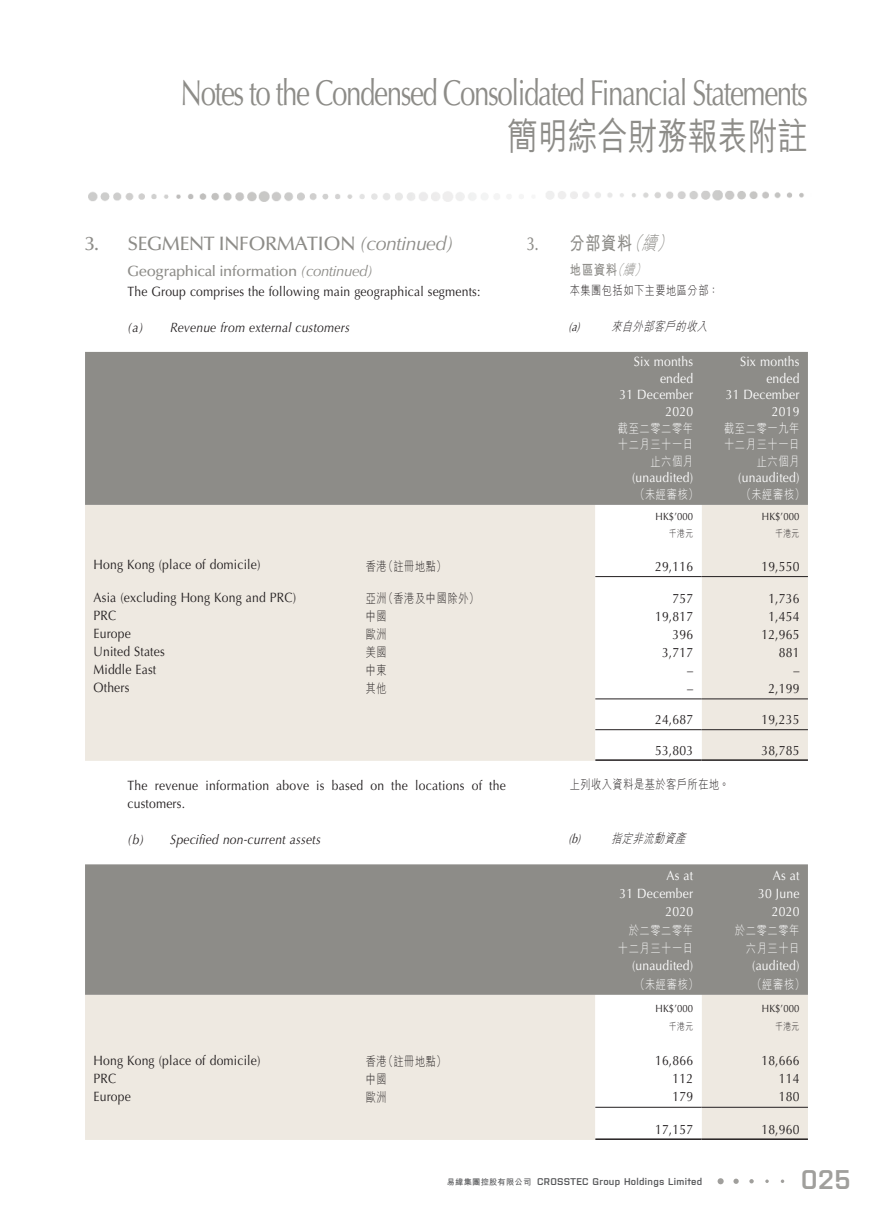
<style>
.page{position:relative;width:893px;height:1212px;background:#fff}
.page>*{position:absolute;margin:0;border:0;box-sizing:border-box;transform-origin:0 0}
.t1{font:500 37.5px "M Hei HK";color:#8d8c88;scale:.8 1}
.t2{font:36px "Optima LT Std";letter-spacing:-.05em;color:#8d8c88;scale:.77 1}
.t3{font:600 27px "Purista";color:#a09f9c}
._01_H1{font:500 19.5px "Optima LT Std";letter-spacing:-.025em;color:#8d8c88}
._001_H1_C{font:700 18.75px "M Hei HK";color:#8d8c88;scale:.8 1}
._02_H2{font:500 15px "Optima LT Std";letter-spacing:-.025em;color:#8d8c88}
._002_H2_C{font:700 14.25px "M Hei HK";color:#8d8c88;scale:.8 1}
._50_Table_txt{font:13.5px "Optima LT Std";letter-spacing:.015em;color:#231f20;scale:.9 1}
._50_Table_txt-2{font:13.5px "Optima LT Std";letter-spacing:.015em;color:#fff;scale:.9 1}
._00_txt{font:13.5px/18px "Optima LT Std";letter-spacing:.015em;color:#231f20;scale:.9 1}
._03_H3{font:italic 13.5px "Optima LT Std";letter-spacing:.015em;color:#231f20;scale:.9 1}
._50_Table_txt-3{font:300 12.75px "M Hei HK";letter-spacing:.065em;color:#fff;scale:.8 1}
._50_Table_txt-4{font:300 12.75px "M Hei HK";letter-spacing:.065em;color:#231f20;scale:.8 1}
._000_txt_C{font:300 12.75px "M Hei HK";letter-spacing:.05em;color:#231f20;scale:.8 1}
._003_H3_C{font:italic 300 12.75px "M Hei HK";color:#231f20;scale:.8 1}
._50_Table_txt-5{font:10.5px "Optima LT Std";letter-spacing:.015em;color:#231f20;scale:.9 1}
.t4{font:600 9.75px "Purista";letter-spacing:.03em;color:#57585a}
._50_Table_txt-6{font:300 9.75px "M Hei HK";letter-spacing:.065em;color:#231f20;scale:.8 1}
.s1{font-weight:400;font-style:italic}
.s2{font-family:"Optima LT Std";font-weight:500}
.s3{font-weight:300;font-style:italic}
.s4{font-family:"Optima LT Std";font-weight:400}
.s5{font-family:"M Hei HK";font-weight:700;font-size:8.25px}
</style>
<div class="page">
<svg style="left:718px;top:1178px;width:6px;height:6px"></svg>
<svg style="left:733px;top:1178px;width:6px;height:6px"></svg>
<svg style="left:749px;top:1179px;width:5px;height:4px"></svg>
<svg style="left:765px;top:1179px;width:4px;height:4px"></svg>
<svg style="left:781px;top:1179px;width:3px;height:4px"></svg>
<img style="left:88px;top:190px;width:716px;height:12px">
<div style="left:85px;top:352px;width:723px;height:153px;background:#8d8c88"></div>
<div style="left:85px;top:505px;width:723px;height:256px;background:#eee9e1"></div>
<svg style="left:595px;top:505px;width:107px;height:254px"></svg>
<hr style="left:595px;top:576px;width:107px;height:1px;background:#231f20">
<hr style="left:702px;top:576px;width:106px;height:1px;background:#231f20">
<hr style="left:595px;top:698px;width:107px;height:1px;background:#231f20">
<hr style="left:702px;top:698px;width:106px;height:1px;background:#231f20">
<hr style="left:595px;top:729px;width:107px;height:1px;background:#231f20">
<hr style="left:702px;top:729px;width:106px;height:1px;background:#231f20">
<hr style="left:595px;top:759px;width:107px;height:2px;background:#231f20">
<hr style="left:702px;top:759px;width:106px;height:2px;background:#231f20">
<div style="left:85px;top:864px;width:723px;height:131px;background:#8d8c88"></div>
<div style="left:85px;top:995px;width:723px;height:145px;background:#eee9e1"></div>
<svg style="left:595px;top:995px;width:107px;height:143px"></svg>
<hr style="left:595px;top:1107px;width:107px;height:1px;background:#231f20">
<hr style="left:702px;top:1107px;width:106px;height:1px;background:#231f20">
<hr style="left:595px;top:1138px;width:107px;height:2px;background:#231f20">
<hr style="left:702px;top:1138px;width:106px;height:2px;background:#231f20">
<h2 class="t2" style="left:180px;top:72px;width:816px">Notes to the Condensed Consolidated Financial Statements</h2>
<h1 class="t1" style="left:508px;top:109px;width:376px">簡明綜合財務報表附註</h1>
<p class="_01_H1" style="left:85px;top:233px;width:370px">3. SEGMENT INFORMATION <span class="s1">(continued)</span></p>
<p class="_02_H2" style="left:128px;top:262px;width:247px">Geographical information <span class="s1">(continued)</span></p>
<p class="_00_txt" style="left:128px;top:282px;width:394px">The Group comprises the following main geographical segments:</p>
<p class="_03_H3" style="left:128px;top:319px;width:248px">(a) Revenue from external customers</p>
<p class="_001_H1_C" style="left:527px;top:229px;width:190px"><span class="s2">3.</span> 分部資料<span class="s3">（續）</span></p>
<p class="_002_H2_C" style="left:570px;top:260px;width:103px">地區資料<span class="s3">（續）</span></p>
<p class="_000_txt_C" style="left:570px;top:281px;width:188px">本集團包括如下主要地區分部：</p>
<p class="_003_H3_C" style="left:568px;top:317px;width:180px"><span class="s4">(a)</span> 來自外部客戶的收入</p>
<p class="_50_Table_txt-2" style="left:634px;top:354px;width:67px">Six months</p>
<p class="_50_Table_txt-2" style="left:660px;top:370px;width:38px">ended</p>
<p class="_50_Table_txt-2" style="left:619px;top:387px;width:83px">31 December</p>
<p class="_50_Table_txt-2" style="left:666px;top:403px;width:32px">2020</p>
<p class="_50_Table_txt-3" style="left:618px;top:419px;width:96px">截至二零二零年</p>
<p class="_50_Table_txt-3" style="left:618px;top:436px;width:96px">十二月三十一日</p>
<p class="_50_Table_txt-3" style="left:650px;top:452px;width:55px">止六個月</p>
<p class="_50_Table_txt-2" style="left:740px;top:354px;width:67px">Six months</p>
<p class="_50_Table_txt-2" style="left:766px;top:370px;width:38px">ended</p>
<p class="_50_Table_txt-2" style="left:726px;top:387px;width:83px">31 December</p>
<p class="_50_Table_txt-2" style="left:772px;top:403px;width:32px">2019</p>
<p class="_50_Table_txt-3" style="left:724px;top:419px;width:96px">截至二零一九年</p>
<p class="_50_Table_txt-3" style="left:724px;top:436px;width:96px">十二月三十一日</p>
<p class="_50_Table_txt-3" style="left:757px;top:452px;width:55px">止六個月</p>
<p class="_50_Table_txt-2" style="left:632px;top:469px;width:69px">(unaudited)</p>
<p class="_50_Table_txt-2" style="left:738px;top:469px;width:69px">(unaudited)</p>
<p class="_50_Table_txt-3" style="left:635px;top:485px;width:81px">（未經審核）</p>
<p class="_50_Table_txt-3" style="left:741px;top:485px;width:81px">（未經審核）</p>
<p class="_50_Table_txt-5" style="left:656px;top:510px;width:43px">HK$’000</p>
<p class="_50_Table_txt-5" style="left:762px;top:510px;width:43px">HK$’000</p>
<p class="_50_Table_txt-6" style="left:669px;top:526px;width:32px">千港元</p>
<p class="_50_Table_txt-6" style="left:775px;top:526px;width:32px">千港元</p>
<p class="_50_Table_txt" style="left:94px;top:557px;width:187px">Hong Kong (place of domicile)</p>
<p class="_50_Table_txt-4" style="left:366px;top:557px;width:103px">香港（註冊地點）</p>
<p class="_50_Table_txt" style="left:655px;top:558px;width:44px">29,116</p>
<p class="_50_Table_txt" style="left:761px;top:558px;width:44px">19,550</p>
<p class="_50_Table_txt" style="left:94px;top:589px;width:226px">Asia (excluding Hong Kong and PRC)</p>
<p class="_50_Table_txt-4" style="left:366px;top:589px;width:143px">亞洲（香港及中國除外）</p>
<p class="_50_Table_txt" style="left:672px;top:591px;width:24px">757</p>
<p class="_50_Table_txt" style="left:768px;top:591px;width:36px">1,736</p>
<p class="_50_Table_txt" style="left:94px;top:607px;width:27px">PRC</p>
<p class="_50_Table_txt-4" style="left:366px;top:607px;width:28px">中國</p>
<p class="_50_Table_txt" style="left:655px;top:609px;width:44px">19,817</p>
<p class="_50_Table_txt" style="left:768px;top:609px;width:36px">1,454</p>
<p class="_50_Table_txt" style="left:94px;top:625px;width:43px">Europe</p>
<p class="_50_Table_txt-4" style="left:366px;top:625px;width:28px">歐洲</p>
<p class="_50_Table_txt" style="left:672px;top:627px;width:24px">396</p>
<p class="_50_Table_txt" style="left:761px;top:627px;width:44px">12,965</p>
<p class="_50_Table_txt" style="left:94px;top:643px;width:81px">United States</p>
<p class="_50_Table_txt-4" style="left:366px;top:643px;width:28px">美國</p>
<p class="_50_Table_txt" style="left:662px;top:645px;width:36px">3,717</p>
<p class="_50_Table_txt" style="left:779px;top:645px;width:24px">881</p>
<p class="_50_Table_txt" style="left:94px;top:661px;width:71px">Middle East</p>
<p class="_50_Table_txt-4" style="left:366px;top:661px;width:28px">中東</p>
<p class="_50_Table_txt" style="left:687px;top:663px;width:8px">–</p>
<p class="_50_Table_txt" style="left:793px;top:663px;width:8px">–</p>
<p class="_50_Table_txt" style="left:94px;top:679px;width:41px">Others</p>
<p class="_50_Table_txt-4" style="left:366px;top:679px;width:28px">其他</p>
<p class="_50_Table_txt" style="left:687px;top:681px;width:8px">–</p>
<p class="_50_Table_txt" style="left:768px;top:681px;width:36px">2,199</p>
<p class="_50_Table_txt" style="left:655px;top:711px;width:44px">24,687</p>
<p class="_50_Table_txt" style="left:761px;top:711px;width:44px">19,235</p>
<p class="_50_Table_txt" style="left:655px;top:742px;width:44px">53,803</p>
<p class="_50_Table_txt" style="left:761px;top:742px;width:44px">38,785</p>
<p class="_00_txt" style="left:128px;top:777px;width:422px">The revenue information above is based on the locations of the customers.</p>
<p class="_03_H3" style="left:128px;top:831px;width:216px">(b) Specified non-current assets</p>
<p class="_50_Table_txt-2" style="left:666px;top:868px;width:31px">As at</p>
<p class="_50_Table_txt-2" style="left:619px;top:886px;width:83px">31 December</p>
<p class="_50_Table_txt-2" style="left:666px;top:904px;width:32px">2020</p>
<p class="_000_txt_C" style="left:570px;top:775px;width:201px">上列收入資料是基於客戶所在地。</p>
<p class="_003_H3_C" style="left:568px;top:829px;width:153px"><span class="s4">(b)</span> 指定非流動資產</p>
<p class="_50_Table_txt-2" style="left:773px;top:868px;width:31px">As at</p>
<p class="_50_Table_txt-2" style="left:758px;top:886px;width:47px">30 June</p>
<p class="_50_Table_txt-2" style="left:772px;top:904px;width:32px">2020</p>
<p class="_50_Table_txt-3" style="left:629px;top:921px;width:82px">於二零二零年</p>
<p class="_50_Table_txt-3" style="left:618px;top:939px;width:96px">十二月三十一日</p>
<p class="_50_Table_txt-3" style="left:735px;top:921px;width:82px">於二零二零年</p>
<p class="_50_Table_txt-3" style="left:746px;top:939px;width:69px">六月三十日</p>
<p class="_50_Table_txt-2" style="left:632px;top:958px;width:69px">(unaudited)</p>
<p class="_50_Table_txt-2" style="left:752px;top:958px;width:54px">(audited)</p>
<p class="_50_Table_txt-3" style="left:635px;top:975px;width:81px">（未經審核）</p>
<p class="_50_Table_txt-3" style="left:752px;top:975px;width:67px">（經審核）</p>
<p class="_50_Table_txt-5" style="left:656px;top:1002px;width:43px">HK$’000</p>
<p class="_50_Table_txt-5" style="left:762px;top:1002px;width:43px">HK$’000</p>
<p class="_50_Table_txt-6" style="left:669px;top:1019px;width:32px">千港元</p>
<p class="_50_Table_txt-6" style="left:775px;top:1019px;width:32px">千港元</p>
<p class="_50_Table_txt" style="left:94px;top:1053px;width:187px">Hong Kong (place of domicile)</p>
<p class="_50_Table_txt-4" style="left:366px;top:1052px;width:103px">香港（註冊地點）</p>
<p class="_50_Table_txt" style="left:655px;top:1053px;width:44px">16,866</p>
<p class="_50_Table_txt" style="left:761px;top:1053px;width:44px">18,666</p>
<p class="_50_Table_txt" style="left:94px;top:1071px;width:27px">PRC</p>
<p class="_50_Table_txt-4" style="left:366px;top:1070px;width:28px">中國</p>
<p class="_50_Table_txt" style="left:672px;top:1071px;width:24px">112</p>
<p class="_50_Table_txt" style="left:779px;top:1071px;width:24px">114</p>
<p class="_50_Table_txt" style="left:94px;top:1089px;width:43px">Europe</p>
<p class="_50_Table_txt-4" style="left:366px;top:1088px;width:28px">歐洲</p>
<p class="_50_Table_txt" style="left:672px;top:1089px;width:24px">179</p>
<p class="_50_Table_txt" style="left:779px;top:1089px;width:24px">180</p>
<p class="_50_Table_txt" style="left:655px;top:1121px;width:44px">17,157</p>
<p class="_50_Table_txt" style="left:761px;top:1121px;width:44px">18,960</p>
<p class="t4" style="left:447px;top:1174px;width:257px"><span class="s5">易緯集團控股有限公司</span> CROSSTEC Group Holdings Limited</p>
<h3 class="t3" style="left:801px;top:1159px;width:51px">025</h3>
</div>
